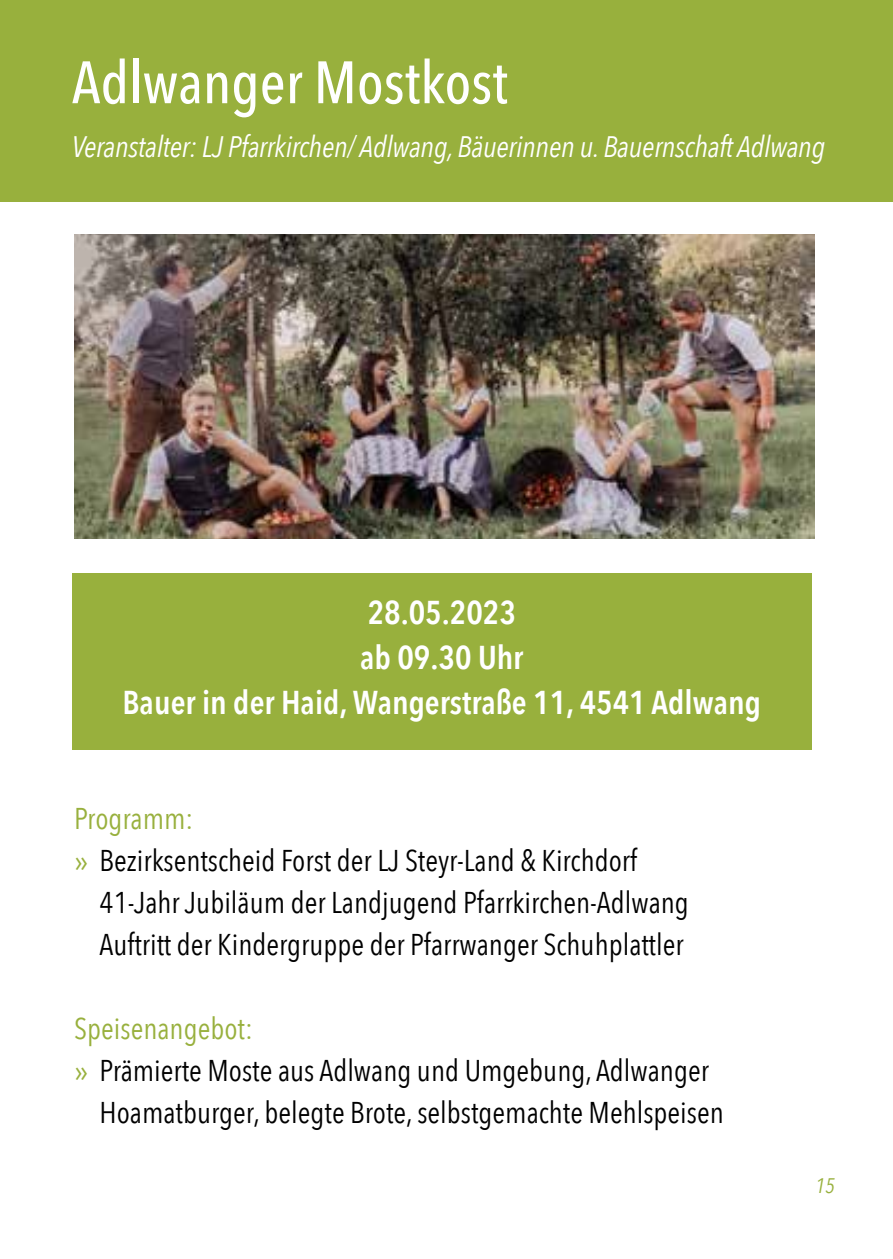
<style>
.page{position:relative;width:893px;height:1259px;background:#fff}
.page>*{position:absolute;margin:0;border:0;box-sizing:border-box;transform-origin:0 0}
.t1{font:500 59.1px "Avenir Next Condensed";color:#fff}
.t2{font:600 33px/45px "Avenir Next Condensed";color:#fff;text-align:center}
.t3{font:30px "Avenir Next Condensed";color:#000}
.t4{font:30px "Avenir Next Condensed";color:#98b03d}
.t5{font:italic 29.7px "Avenir Next Condensed";letter-spacing:-.01em;color:#fff}
.t6{font:italic 21px "Avenir Next Condensed";color:#98b03d}
.s1{font-family:"Avenir Next";color:#98b03d}
</style>
<div class="page">
<div style="left:0;top:0;width:893px;height:201px;background:#98b03d"></div>
<div style="left:72px;top:573px;width:740px;height:176px;background:#98b03d"></div>
<img style="left:74px;top:234px;width:740px;height:305px">
<h1 class="t1" style="left:72px;top:47px;width:437px">Adlwanger Mostkost</h1>
<p class="t5" style="left:72px;top:129px;width:755px">Veranstalter: LJ Pfarrkirchen/ Adlwang, Bäuerinnen u. Bauernschaft Adlwang</p>
<p class="t2" style="left:123px;top:589px;width:640px">28.05.2023<br>ab 09.30 Uhr<br>Bauer in der Haid, Wangerstraße 11, 4541 Adlwang</p>
<p class="t4" style="left:74px;top:792px;width:121px">Programm:</p>
<p class="t3" style="left:74px;top:834px;width:564px"><span class="s1">»</span> Bezirksentscheid Forst der LJ Steyr-Land &amp; Kirchdorf</p>
<p class="t3" style="left:100px;top:876px;width:591px">41-Jahr Jubiläum der Landjugend Pfarrkirchen-Adlwang</p>
<p class="t3" style="left:100px;top:918px;width:585px">Auftritt der Kindergruppe der Pfarrwanger Schuhplattler</p>
<p class="t4" style="left:74px;top:1002px;width:180px">Speisenangebot:</p>
<p class="t3" style="left:74px;top:1044px;width:636px"><span class="s1">»</span> Prämierte Moste aus Adlwang und Umgebung, Adlwanger</p>
<p class="t3" style="left:100px;top:1086px;width:626px">Hoamatburger, belegte Brote, selbstgemachte Mehlspeisen</p>
<p class="t6" style="left:815px;top:1173px;width:21px">15</p>
</div>
